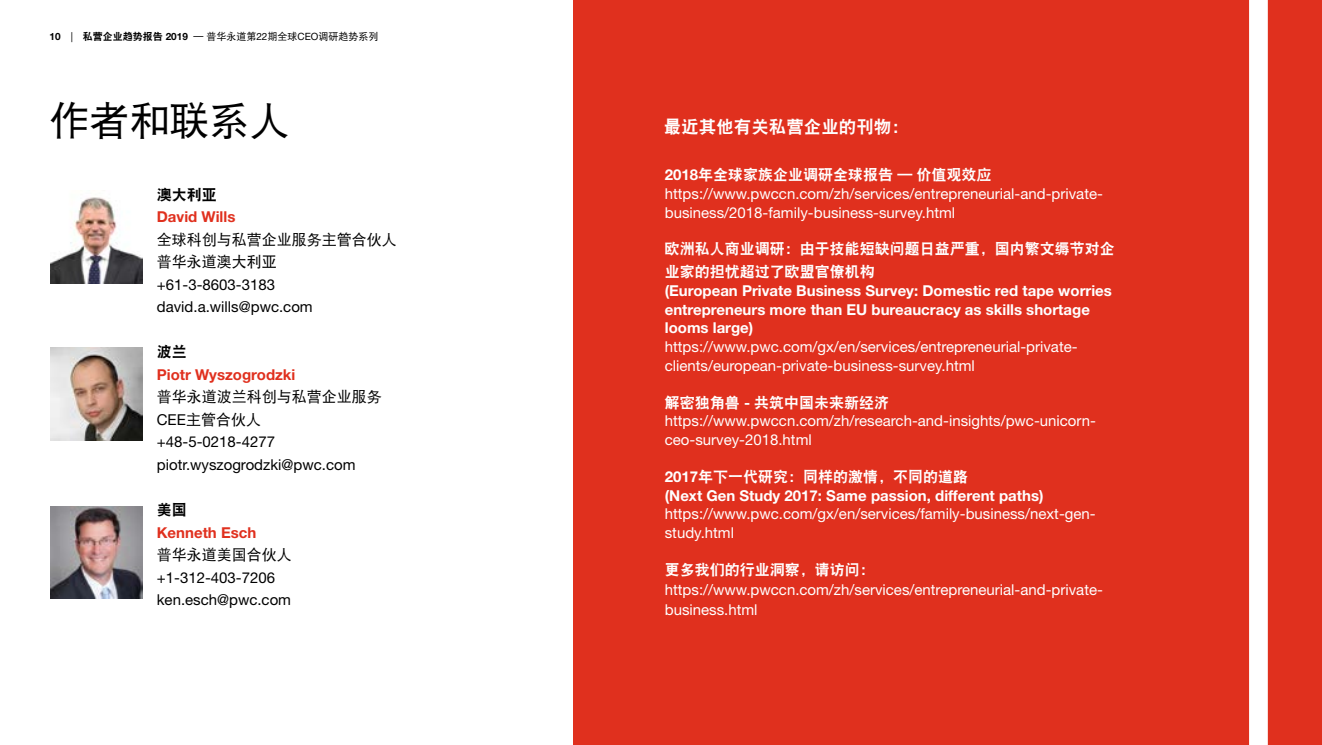
<style>
.page{position:relative;width:1322px;height:745px;background:#fff}
.page>*{position:absolute;margin:0;border:0;box-sizing:border-box;transform-origin:0 0}
.t1{font:40px "DFP Hei W5";color:#000}
.t2{font:17.5px "DFP Hei W9";color:#fff}
.t3{font:15px/18.8px "Helvetica Neue";color:#fff}
.t4{font:700 15px/18.8px "Helvetica Neue";color:#fff}
.t5{font:15px/22.5px "DFP Hei W9";color:#fff}
.t6{font:15px/22.5px "Helvetica Neue";color:#000}
.t7{font:15px/22.5px "DFP Hei W5";color:#000}
.t8{font:700 15px "Helvetica Neue";color:#e0301e}
.t9{font:15px "DFP Hei W9";color:#000}
.t10{font:10px "DFP Hei W5";color:#000}
.s1{font-family:"Helvetica Neue";font-weight:700}
.s2{font-family:"Helvetica Neue"}
.s3{font-family:"DFP Hei W9"}
</style>
<div class="page">
<div style="left:573px;top:0;width:749px;height:744px;background:#e0301e"></div>
<img style="left:50px;top:197px;width:92px;height:86px">
<img style="left:50px;top:348px;width:92px;height:92px">
<img style="left:50px;top:506px;width:92px;height:92px">
<div style="left:1249px;top:0;width:19px;height:744px;background:#fff"></div>
<p class="t10" style="left:50px;top:31px;width:330px"><span class="s1">10</span> <span class="s2">|</span> <span class="s3">私营企业趋势报告</span> <span class="s1">2019</span> — 普华永道第<span class="s2">22</span>期全球<span class="s2">CEO</span>调研趋势系列</p>
<h1 class="t1" style="left:50px;top:99px;width:242px">作者和联系人</h1>
<p class="t9" style="left:157px;top:186px;width:62px">澳大利亚</p>
<p class="t8" style="left:157px;top:207px;width:80px">David Wills</p>
<p class="t7" style="left:157px;top:228px;width:242px">全球科创与私营企业服务主管合伙人普华永道澳大利亚</p>
<p class="t6" style="left:157px;top:273px;width:157px">+61-3-8603-3183 david.a.wills@pwc.com</p>
<p class="t9" style="left:157px;top:343px;width:32px">波兰</p>
<p class="t8" style="left:157px;top:365px;width:140px">Piotr Wyszogrodzki</p>
<p class="t7" style="left:157px;top:385px;width:227px">普华永道波兰科创与私营企业服务<br><span class="s2">CEE</span>主管合伙人</p>
<p class="t6" style="left:157px;top:430px;width:200px">+48-5-0218-4277 piotr.wyszogrodzki@pwc.com</p>
<p class="t9" style="left:157px;top:501px;width:32px">美国</p>
<p class="t8" style="left:157px;top:522px;width:101px">Kenneth Esch</p>
<p class="t7" style="left:157px;top:543px;width:137px">普华永道美国合伙人</p>
<p class="t6" style="left:157px;top:565px;width:136px">+1-312-403-7206 ken.esch@pwc.com</p>
<p class="t2" style="left:664px;top:117px;width:246px">最近其他有关私营企业的刊物：</p>
<p class="t5" style="left:665px;top:163px;width:328px"><span class="s1">2018</span>年全球家族企业调研全球报告 — 价值观效应</p>
<p class="t3" style="left:665px;top:184px;width:440px">https://www.pwccn.com/zh/services/entrepreneurial-and-private&shy;business/2018-family-business-survey.html</p>
<p class="t5" style="left:665px;top:237px;width:451px">欧洲私人商业调研：由于技能短缺问题日益严重，国内繁文缛节对企业家的担忧超过了欧盟官僚机构</p>
<p class="t4" style="left:665px;top:280px;width:448px">(European Private Business Survey: Domestic red tape worries entrepreneurs more than EU bureaucracy as skills shortage looms large)</p>
<p class="t3" style="left:665px;top:337px;width:414px">https://www.pwc.com/gx/en/services/entrepreneurial-private&shy;clients/european-private-business-survey.html</p>
<p class="t5" style="left:665px;top:390px;width:226px">解密独角兽 <span class="s1">-</span> 共筑中国未来新经济</p>
<p class="t3" style="left:665px;top:411px;width:433px">https://www.pwccn.com/zh/research-and-insights/pwc-unicorn&shy;ceo-survey-2018.html</p>
<p class="t5" style="left:665px;top:464px;width:305px"><span class="s1">2017</span>年下一代研究：同样的激情，不同的道路</p>
<p class="t4" style="left:665px;top:485px;width:380px">(Next Gen Study 2017: Same passion, different paths)</p>
<p class="t3" style="left:665px;top:504px;width:432px">https://www.pwc.com/gx/en/services/family-business/next-gen&shy;study.html</p>
<p class="t5" style="left:665px;top:557px;width:211px">更多我们的行业洞察，请访问：</p>
<p class="t3" style="left:665px;top:579px;width:440px;line-height:20px">https://www.pwccn.com/zh/services/entrepreneurial-and-private&shy;business.html</p>
</div>
